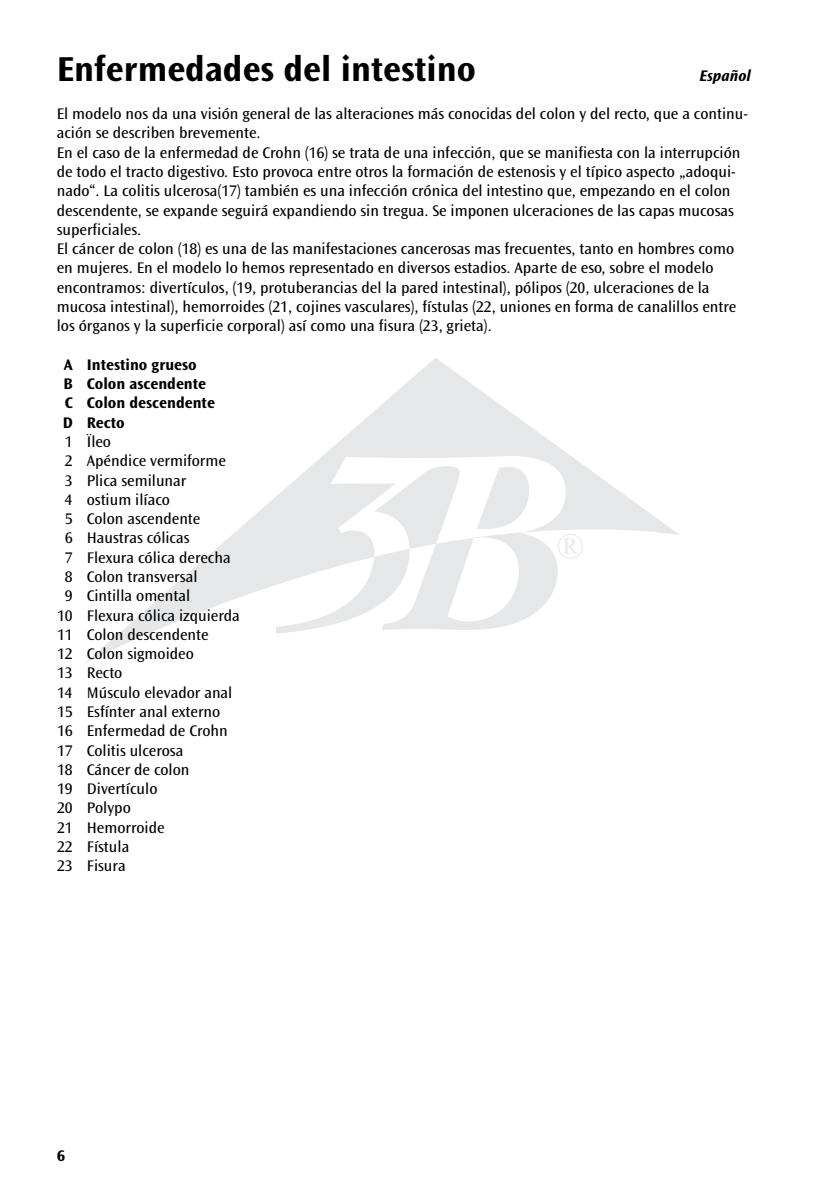
<style>
.page{position:relative;width:836px;height:1191px;background:#fff}
.page>*{position:absolute;margin:0;border:0;box-sizing:border-box;transform-origin:0 0}
.t1{font:36.2px "Perpetua";color:#e6e7e8}
.t2{font:700 36px "Ocean Sans Std";color:#000}
.t3{font:16px/19.2px "Ocean Sans Std";color:#000}
.t4{font:700 16px/19.2px "Ocean Sans Std";color:#000}
.t5{font:italic 700 16px "Ocean Sans Std";color:#000}
</style>
<div class="page">
<svg style="left:84px;top:358px;width:595px;height:306px"></svg>
<svg style="left:276px;top:456px;width:289px;height:177px"></svg>
<h2 class="t2" style="left:57px;top:49px;width:420px">Enfermedades del intestino</h2>
<p class="t5" style="left:699px;top:66px;width:53px">Español</p>
<p class="t3" style="left:57px;top:104px;width:692px">El modelo nos da una visión general de las alteraciones más conocidas del colon y del recto, que a continu&shy;ación se describen brevemente.<br>En el caso de la enfermedad de Crohn (16) se trata de una infección, que se manifiesta con la interrupción de todo el tracto digestivo. Esto provoca entre otros la formación de estenosis y el típico aspecto „adoqui&shy;nado“. La colitis ulcerosa(17) también es una infección crónica del intestino que, empezando en el colon descendente, se expande seguirá expandiendo sin tregua. Se imponen ulceraciones de las capas mucosas superficiales.<br>El cáncer de colon (18) es una de las manifestaciones cancerosas mas frecuentes, tanto en hombres como en mujeres. En el modelo lo hemos representado en diversos estadios. Aparte de eso, sobre el modelo encontramos: divertículos, (19, protuberancias del la pared intestinal), pólipos (20, ulceraciones de la mucosa intestinal), hemorroides (21, cojines vasculares), fístulas (22, uniones en forma de canalillos entre los órganos y la superficie corporal) así como una fisura (23, grieta).</p>
<p class="t4" style="left:63px;top:355px;width:154px">A Intestino grueso<br>B Colon ascendente<br>C Colon descendente<br>D Recto</p>
<p class="t3" style="left:65px;top:432px;width:48px">1 Ïleo</p>
<p class="t3" style="left:65px;top:451px;width:162px">2 Apéndice vermiforme</p>
<p class="t3" style="left:65px;top:471px;width:123px">3 Plica semilunar</p>
<p class="t3" style="left:65px;top:490px;width:107px">4 ostium ilíaco</p>
<p class="t3" style="left:65px;top:509px;width:137px">5 Colon ascendente</p>
<p class="t3" style="left:65px;top:529px;width:126px">6 Haustras cólicas</p>
<p class="t3" style="left:65px;top:548px;width:167px">7 Flexura cólica derecha</p>
<p class="t3" style="left:65px;top:567px;width:134px">8 Colon transversal</p>
<p class="t3" style="left:65px;top:586px;width:127px">9 Cintilla omental</p>
<p class="t3" style="left:57px;top:606px;width:184px">10 Flexura cólica izquierda</p>
<p class="t3" style="left:57px;top:625px;width:153px">11 Colon descendente</p>
<p class="t3" style="left:57px;top:644px;width:138px">12 Colon sigmoideo</p>
<p class="t3" style="left:57px;top:664px;width:67px">13 Recto</p>
<p class="t3" style="left:57px;top:683px;width:177px">14 Músculo elevador anal</p>
<p class="t3" style="left:57px;top:702px;width:165px">15 Esfínter anal externo</p>
<p class="t3" style="left:57px;top:721px;width:172px">16 Enfermedad de Crohn</p>
<p class="t3" style="left:57px;top:741px;width:128px">17 Colitis ulcerosa</p>
<p class="t3" style="left:57px;top:760px;width:134px">18 Cáncer de colon</p>
<p class="t3" style="left:57px;top:779px;width:102px">19 Divertículo</p>
<p class="t3" style="left:57px;top:798px;width:75px">20 Polypo</p>
<p class="t3" style="left:57px;top:818px;width:109px">21 Hemorroide</p>
<p class="t3" style="left:57px;top:837px;width:74px">22 Fístula</p>
<p class="t3" style="left:57px;top:856px;width:70px">23 Fisura</p>
<h1 class="t1" style="left:556px;top:529px;width:29px">®</h1>
<p class="t4" style="left:57px;top:1145px;width:10px">6</p>
</div>
